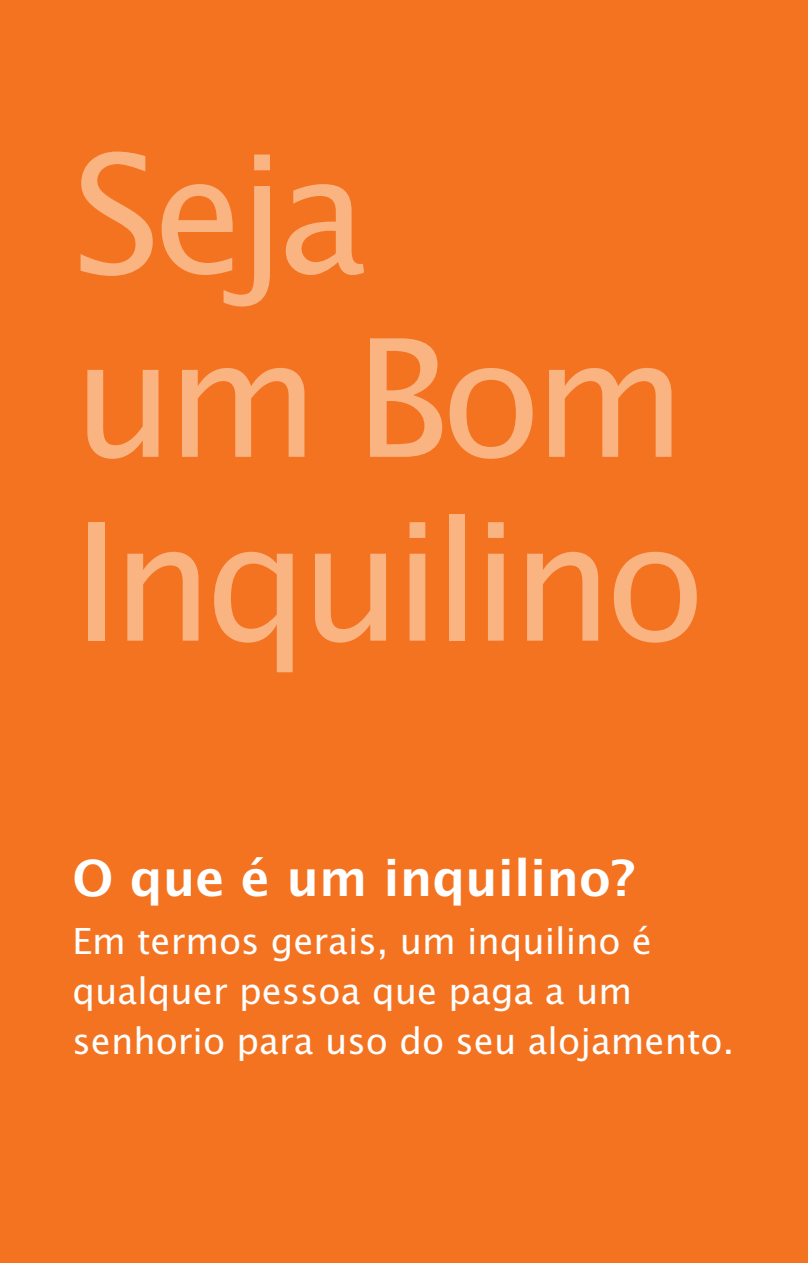
<style>
.page{position:relative;width:808px;height:1263px;background:#f47321}
.page>*{position:absolute;margin:0;border:0;box-sizing:border-box;transform-origin:0 0}
.t1{font:163.95px/183.8px "Lucida Grande";letter-spacing:-.05em;color:#fab482}
.t2{font:700 49.65px "Lucida Grande";color:#fff}
.t3{font:36px/49.7px "Lucida Grande";color:#fff}
</style>
<div class="page">
<h1 class="t1" style="left:73px;top:125px;width:634px">Seja<br>um Bom<br>Inquilino</h1>
<h2 class="t2" style="left:73px;top:850px;width:564px">O que é um inquilino?</h2>
<p class="t3" style="left:73px;top:917px;width:663px">Em termos gerais, um inquilino é qualquer pessoa que paga a um senhorio para uso do seu alojamento.</p>
</div>
